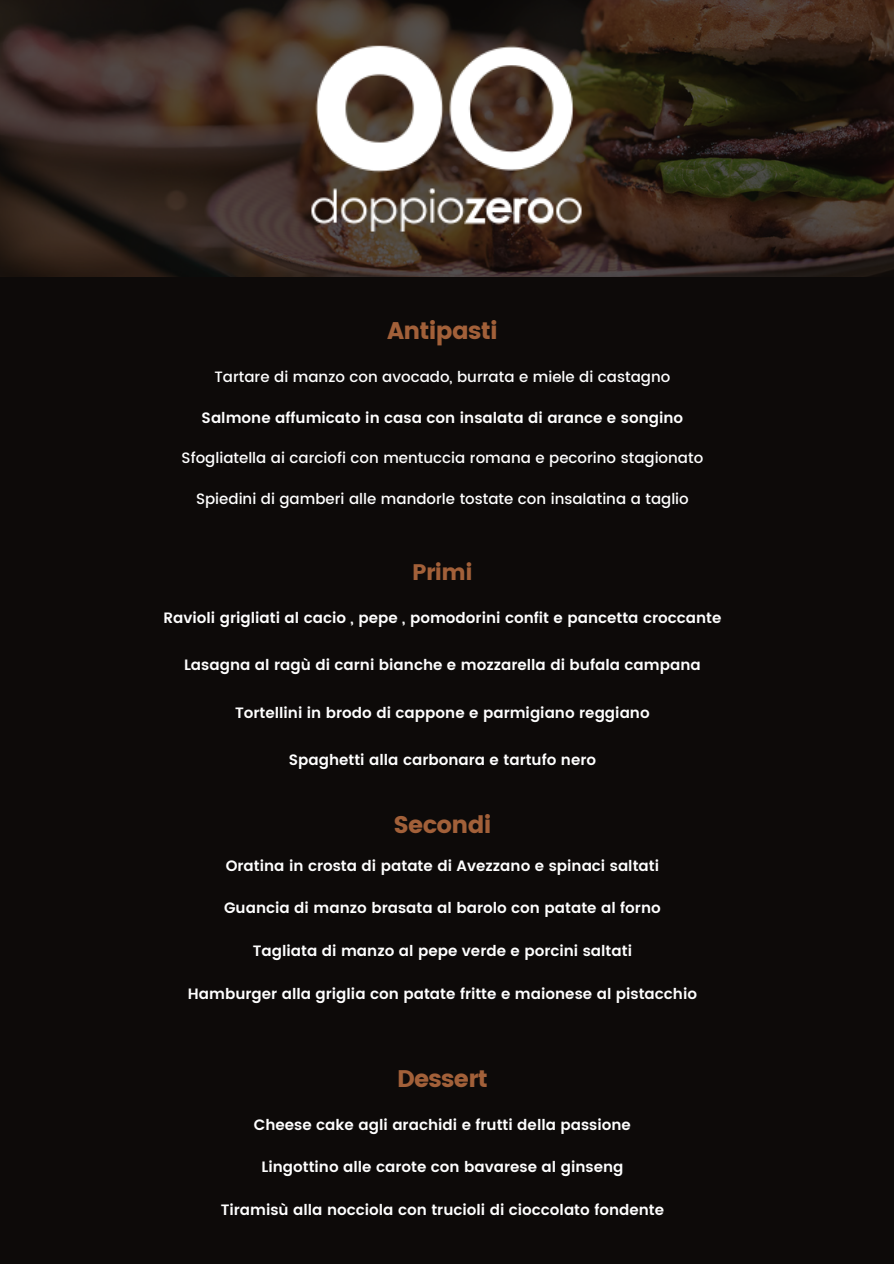
<style>
.page{position:relative;width:894px;height:1264px;background:#fff}
.page>*{position:absolute;margin:0;border:0;box-sizing:border-box;transform-origin:0 0}
.t1{font:24px "Poppins";letter-spacing:-.03em;color:#a26039}
.t2{font:22.5px "Poppins";letter-spacing:-.03em;color:#a26039}
.t3{font:600 15px "Poppins";color:#fff}
.t4{font:500 15px "Poppins";color:#fff}
</style>
<div class="page">
<div style="left:0;top:0;width:893px;height:1263px;background:#0d0a09"></div>
<img style="left:0;top:0;width:893px;height:276px">
<img style="left:307px;top:40px;width:278px;height:198px">
<p class="t1" style="left:387px;top:316px;width:112px">Antipasti</p>
<p class="t4" style="left:214px;top:368px;width:457px">Tartare di manzo con avocado, burrata e miele di castagno</p>
<p class="t3" style="left:201px;top:408px;width:483px">Salmone affumicato in casa con insalata di arance e songino</p>
<p class="t4" style="left:181px;top:449px;width:523px">Sfogliatella ai carciofi con mentuccia romana e pecorino stagionato</p>
<p class="t4" style="left:196px;top:489px;width:494px">Spiedini di gamberi alle mandorle tostate con insalatina a taglio</p>
<p class="t2" style="left:412px;top:559px;width:62px">Primi</p>
<p class="t3" style="left:163px;top:609px;width:559px">Ravioli grigliati al cacio , pepe , pomodorini confit e pancetta croccante</p>
<p class="t3" style="left:184px;top:656px;width:518px">Lasagna al ragù di carni bianche e mozzarella di bufala campana</p>
<p class="t3" style="left:235px;top:703px;width:416px">Tortellini in brodo di cappone e parmigiano reggiano</p>
<p class="t3" style="left:289px;top:751px;width:309px">Spaghetti alla carbonara e tartufo nero</p>
<p class="t1" style="left:393px;top:811px;width:99px">Secondi</p>
<p class="t3" style="left:226px;top:856px;width:434px">Oratina in crosta di patate di Avezzano e spinaci saltati</p>
<p class="t3" style="left:224px;top:899px;width:438px">Guancia di manzo brasata al barolo con patate al forno</p>
<p class="t3" style="left:253px;top:942px;width:380px">Tagliata di manzo al pepe verde e porcini saltati</p>
<p class="t3" style="left:188px;top:984px;width:510px">Hamburger alla griglia con patate fritte e maionese al pistacchio</p>
<p class="t1" style="left:397px;top:1064px;width:92px">Dessert</p>
<p class="t3" style="left:254px;top:1115px;width:378px">Cheese cake agli arachidi e frutti della passione</p>
<p class="t3" style="left:261px;top:1158px;width:363px">Lingottino alle carote con bavarese al ginseng</p>
<p class="t3" style="left:221px;top:1201px;width:445px">Tiramisù alla nocciola con trucioli di cioccolato fondente</p>
</div>
